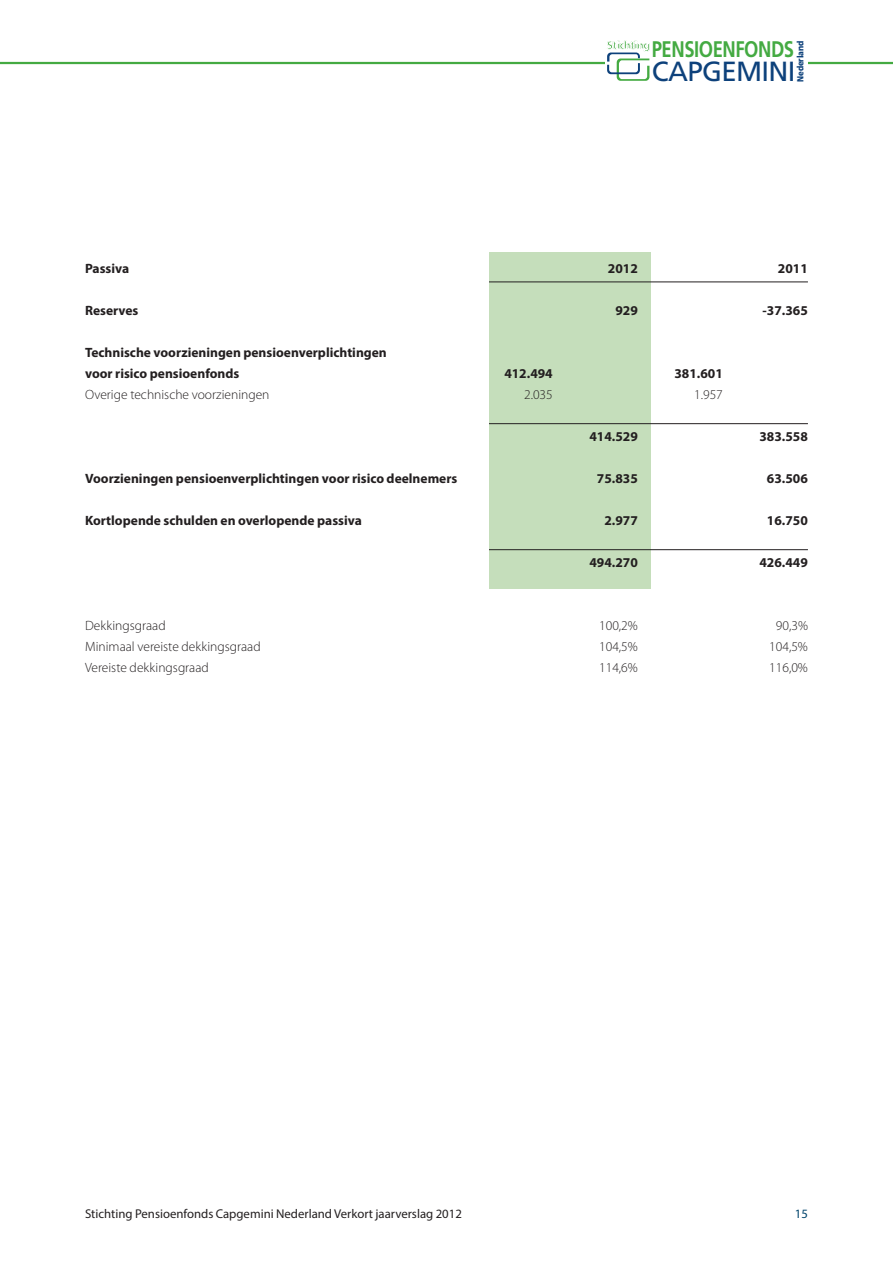
<style>
.page{position:relative;width:893px;height:1263px;background:#fff}
.page>*{position:absolute;margin:0;border:0;box-sizing:border-box;transform-origin:0 0}
.t1{font:27.75px "Frutiger LT Std";letter-spacing:-.025em;color:#0d417b}
.t2{font:700 22.5px "Frutiger LT Std";letter-spacing:-.025em;color:#44aa42;scale:.82 1}
._4-koloms-bold_14{font:700 13.5px/21px "Myriad Pro";color:#231f20}
._4-koloms{font:300 13.5px "Myriad Pro";color:#231f20}
._4-koloms_Totaal{font:700 13.5px "Myriad Pro";color:#231f20}
._4-koloms_14pt{font:300 13.5px "Myriad Pro";color:#231f20}
._4-Koloms_Kop{font:700 13.5px "Myriad Pro";color:#231f20}
.t3{font:12.75px "Myriad Pro";color:#231f20}
.t4{font:12.75px "Myriad Pro";color:#00446c}
.t5{font:900 11.1px "Frutiger LT Std";letter-spacing:-.025em;color:#44aa42;scale:.86 1}
.t6{font:900 8.85px "Frutiger LT Std";letter-spacing:-.025em;color:#0d417b;scale:.88 1}
</style>
<div class="page">
<hr style="left:0;top:62px;width:893px;height:2px;background:#44aa42">
<div style="left:605px;top:36px;width:203px;height:54px;background:#fff"></div>
<svg style="left:607px;top:52px;width:42px;height:29px"></svg>
<div style="left:489px;top:252px;width:162px;height:336px;background:#c5debb"></div>
<hr style="left:489px;top:282px;width:319px;height:1px;background:#231f20">
<hr style="left:489px;top:423px;width:319px;height:1px;background:#231f20">
<hr style="left:489px;top:549px;width:319px;height:1px;background:#231f20">
<p class="t5" style="left:607px;top:38px;width:51px">Stichting</p>
<h2 class="t2" style="left:652px;top:36px;width:175px">PENSIOENFONDS</h2>
<h1 class="t1" style="left:652px;top:55px;width:145px">CAPGEMINI</h1>
<p class="t6" style="left:795px;top:82px;width:47px;rotate:-90deg">Nederland</p>
<p class="_4-Koloms_Kop" style="left:85px;top:260px;width:46px">Passiva</p>
<p class="_4-Koloms_Kop" style="left:608px;top:260px;width:31px">2012</p>
<p class="_4-Koloms_Kop" style="left:778px;top:260px;width:31px">2011</p>
<p class="_4-koloms-bold_14" style="left:85px;top:300px;width:55px">Reserves</p>
<p class="_4-koloms-bold_14" style="left:615px;top:300px;width:24px">929</p>
<p class="_4-koloms-bold_14" style="left:763px;top:300px;width:47px">-37.365</p>
<p class="_4-koloms-bold_14" style="left:85px;top:342px;width:303px">Technische voorzieningen pensioenverplichtingen voor risico pensioenfonds</p>
<p class="_4-koloms-bold_14" style="left:504px;top:363px;width:50px">412.494</p>
<p class="_4-koloms-bold_14" style="left:674px;top:363px;width:50px">381.601</p>
<p class="_4-koloms" style="left:85px;top:386px;width:186px">Overige technische voorzieningen</p>
<p class="_4-koloms" style="left:524px;top:386px;width:30px">2.035</p>
<p class="_4-koloms" style="left:694px;top:386px;width:30px">1.957</p>
<p class="_4-koloms_Totaal" style="left:589px;top:428px;width:50px">414.529</p>
<p class="_4-koloms_Totaal" style="left:759px;top:428px;width:50px">383.558</p>
<p class="_4-koloms-bold_14" style="left:85px;top:468px;width:374px">Voorzieningen pensioenverplichtingen voor risico deelnemers</p>
<p class="_4-koloms-bold_14" style="left:597px;top:468px;width:42px">75.835</p>
<p class="_4-koloms-bold_14" style="left:767px;top:468px;width:42px">63.506</p>
<p class="_4-koloms-bold_14" style="left:85px;top:510px;width:278px">Kortlopende schulden en overlopende passiva</p>
<p class="_4-koloms-bold_14" style="left:604px;top:510px;width:35px">2.977</p>
<p class="_4-koloms-bold_14" style="left:767px;top:510px;width:42px">16.750</p>
<p class="_4-koloms_Totaal" style="left:589px;top:554px;width:50px">494.270</p>
<p class="_4-koloms_Totaal" style="left:759px;top:554px;width:50px">426.449</p>
<p class="_4-koloms_14pt" style="left:85px;top:617px;width:82px">Dekkingsgraad</p>
<p class="_4-koloms_14pt" style="left:599px;top:617px;width:40px">100,2%</p>
<p class="_4-koloms_14pt" style="left:776px;top:617px;width:34px">90,3%</p>
<p class="_4-koloms" style="left:85px;top:638px;width:177px">Minimaal vereiste dekkingsgraad</p>
<p class="_4-koloms" style="left:599px;top:638px;width:40px">104,5%</p>
<p class="_4-koloms" style="left:769px;top:638px;width:40px">104,5%</p>
<p class="_4-koloms" style="left:85px;top:659px;width:125px">Vereiste dekkingsgraad</p>
<p class="_4-koloms" style="left:599px;top:659px;width:40px">114,6%</p>
<p class="_4-koloms" style="left:769px;top:659px;width:40px">116,0%</p>
<p class="t3" style="left:85px;top:1206px;width:378px">Stichting Pensioenfonds Capgemini Nederland Verkort jaarverslag 2012</p>
<p class="t4" style="left:795px;top:1206px;width:15px">15</p>
</div>
